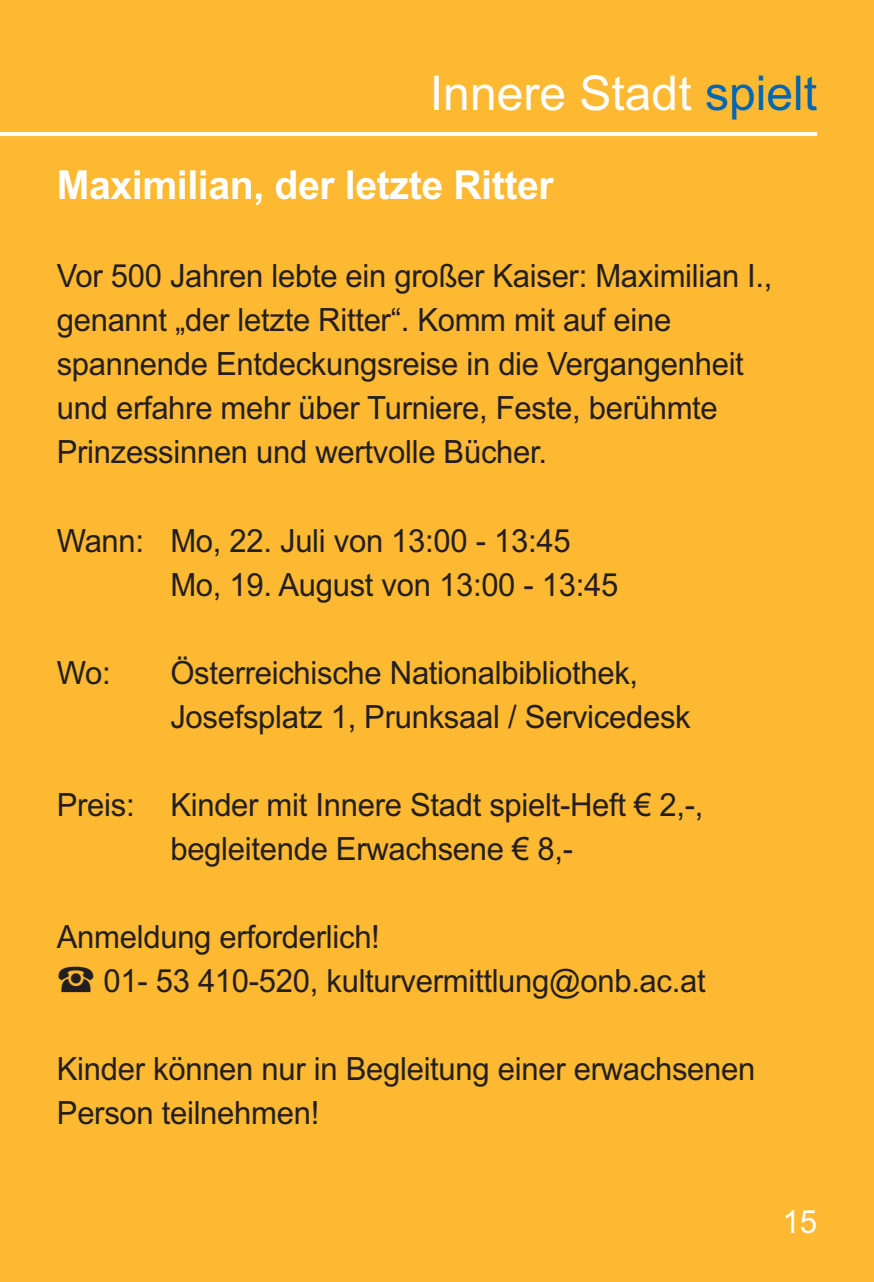
<style>
.page{position:relative;width:874px;height:1282px;background:#fff}
.page>*{position:absolute;margin:0;border:0;box-sizing:border-box;transform-origin:0 0}
.t1{font:48px "Arial";color:#fff}
.t2{font:700 40px "Arial";letter-spacing:-.01em;color:#fff}
.t3{font:32px/44px "Arial";letter-spacing:-.01em;color:#231f20}
.t4{font:32px "Arial";color:#fff}
.s1{color:#0166b3}
.s2{font-family:"Wien Xtra PICTO"}
</style>
<div class="page">
<div style="left:0;top:0;width:873px;height:1281px;background:#fdb931"></div>
<svg style="left:0;top:132px;width:816px;height:4px;background:#fefdfb"></svg>
<h1 class="t1" style="left:429px;top:65px;width:388px">Innere Stadt <span class="s1">spielt</span></h1>
<p class="t2" style="left:57px;top:162px;width:498px">Maximilian, der letzte Ritter</p>
<p class="t3" style="left:57px;top:254px;width:717px">Vor 500 Jahren lebte ein großer Kaiser: Maximilian I., genannt „der letzte Ritter“. Komm mit auf eine spannende Entdeckungsreise in die Vergangenheit und erfahre mehr über Turniere, Feste, berühmte Prinzessinnen und wertvolle Bücher.</p>
<p class="t3" style="left:170px;top:518px;width:449px;text-indent:-113px">Wann: Mo, 22. Juli von 13:00 - 13:45<br>Mo, 19. August von 13:00 - 13:45</p>
<p class="t3" style="left:57px;top:650px;width:56px">Wo:</p>
<p class="t3" style="left:170px;top:650px;width:521px">Österreichische Nationalbibliothek,<br>Josefsplatz 1, Prunksaal / Servicedesk</p>
<p class="t3" style="left:57px;top:782px;width:647px;text-align:center">Preis: Kinder mit Innere Stadt spielt-Heft € 2,-, begleitende Erwachsene € 8,-</p>
<p class="t3" style="left:57px;top:914px;width:650px">Anmeldung erforderlich!<br><span class="s2">&lt;</span> 01- 53 410-520, kulturvermittlung@onb.ac.at</p>
<p class="t3" style="left:57px;top:1046px;width:699px">Kinder können nur in Begleitung einer erwachsenen<br>Person teilnehmen!</p>
<p class="t4" style="left:782px;top:1202px;width:36px">15</p>
</div>
